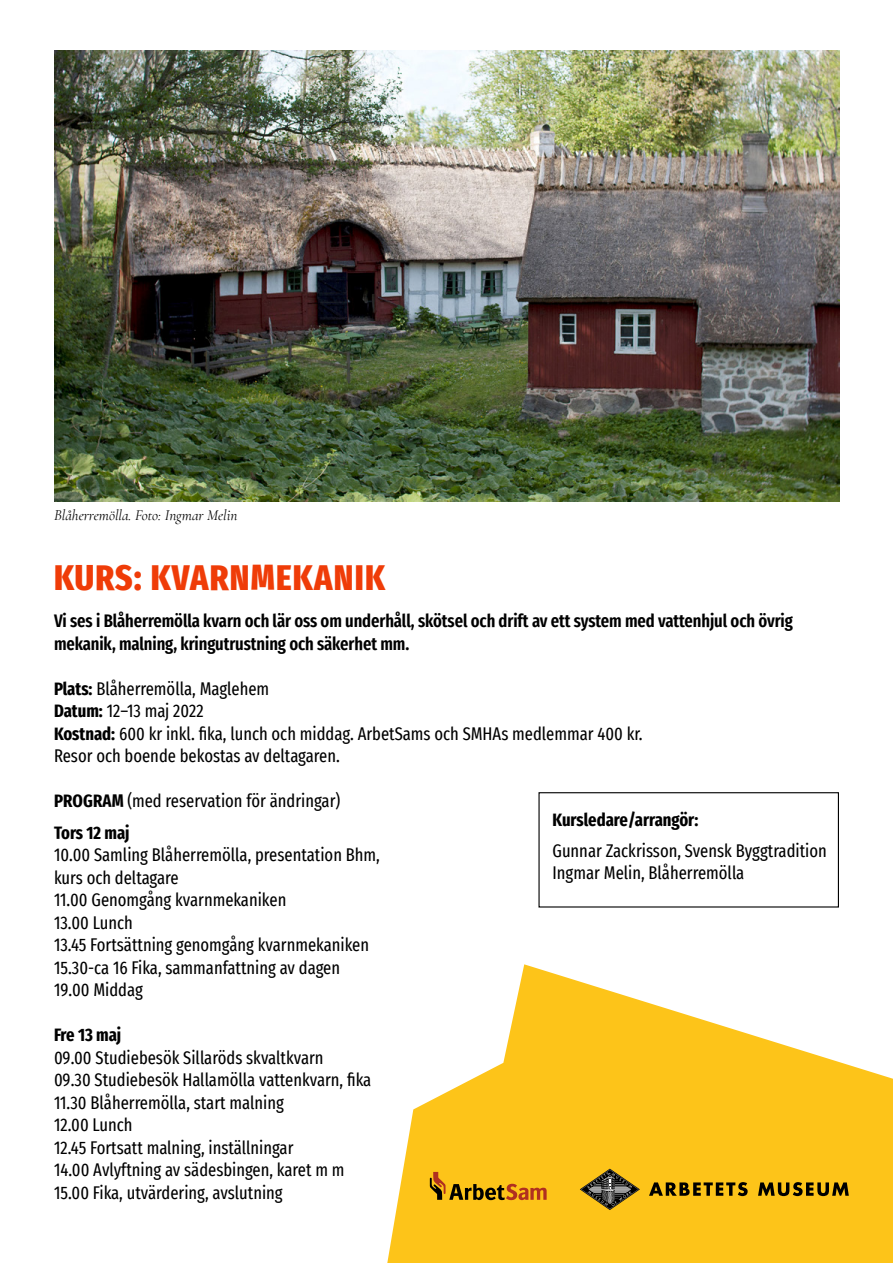
<style>
.page{position:relative;width:893px;height:1263px;background:#fff}
.page>*{position:absolute;margin:0;border:0;box-sizing:border-box;transform-origin:0 0}
.t1{font:800 extra-condensed 36px "Fira Sans";letter-spacing:.035em;color:#ef3c08}
.t2{font:extra-condensed 18px/22.5px "Fira Sans";color:#000}
.t3{font:600 extra-condensed 18px/22.5px "Fira Sans";letter-spacing:-.005em;color:#000}
.t4{font:700 extra-condensed 18px "Fira Sans";color:#000}
.t5{font:italic 15px "Cormorant Garamond";color:#000}
.s1{font-weight:700}
</style>
<div class="page">
<img style="left:54px;top:50px;width:785px;height:451px">
<svg style="left:387px;top:964px;width:506px;height:299px;fill:#fdc419"></svg>
<svg style="left:649px;top:1182px;width:99px;height:14px"></svg>
<svg style="left:758px;top:1182px;width:91px;height:14px"></svg>
<svg style="left:580px;top:1169px;width:60px;height:41px;background:#9f832e"></svg>
<svg style="left:430px;top:1172px;width:117px;height:28px;background:#cb9215"></svg>
<div style="left:538px;top:792px;width:301px;height:115px;border:1px solid #000"></div>
<p class="t5" style="left:54px;top:506px;width:185px">Blåherremölla. Foto: Ingmar Melin</p>
<h1 class="t1" style="left:54px;top:546px;width:332px">KURS: KVARNMEKANIK</h1>
<p class="t3" style="left:54px;top:609px;width:740px">Vi ses i Blåherremölla kvarn och lär oss om underhåll, skötsel och drift av ett system med vattenhjul och övrig mekanik, malning, kringutrustning och säkerhet mm.</p>
<p class="t2" style="left:54px;top:677px;width:590px"><span class="s1">Plats:</span> Blåherremölla, Maglehem<br><span class="s1">Datum:</span> 12–13 maj 2022<br><span class="s1">Kostnad:</span> 600 kr inkl. fika, lunch och middag. ArbetSams och SMHAs medlemmar 400 kr.<br>Resor och boende bekostas av deltagaren.</p>
<p class="t2" style="left:54px;top:785px;width:288px;line-height:31.5px"><span class="s1">PROGRAM</span> (med reservation för ändringar)<br><span class="s1">Tors 12 maj</span></p>
<p class="t2" style="left:54px;top:843px;width:327px">10.00 Samling Blåherremölla, presentation Bhm, kurs och deltagare<br>11.00 Genomgång kvarnmekaniken<br>13.00 Lunch<br>13.45 Fortsättning genomgång kvarnmekaniken<br>15.30-ca 16 Fika, sammanfattning av dagen<br>19.00 Middag</p>
<p class="t4" style="left:54px;top:1020px;width:69px">Fre 13 maj</p>
<p class="t2" style="left:54px;top:1046px;width:319px">09.00 Studiebesök Sillaröds skvaltkvarn<br>09.30 Studiebesök Hallamölla vattenkvarn, fika 11.30 Blåherremölla, start malning<br>12.00 Lunch<br>12.45 Fortsatt malning, inställningar<br>14.00 Avlyftning av sädesbingen, karet m m 15.00 Fika, utvärdering, avslutning</p>
<p class="t4" style="left:552px;top:805px;width:147px">Kursledare/arrangör:</p>
<p class="t2" style="left:552px;top:839px;width:276px;line-height:21.6px">Gunnar Zackrisson, Svensk Byggtradition<br>Ingmar Melin, Blåherremölla</p>
</div>
